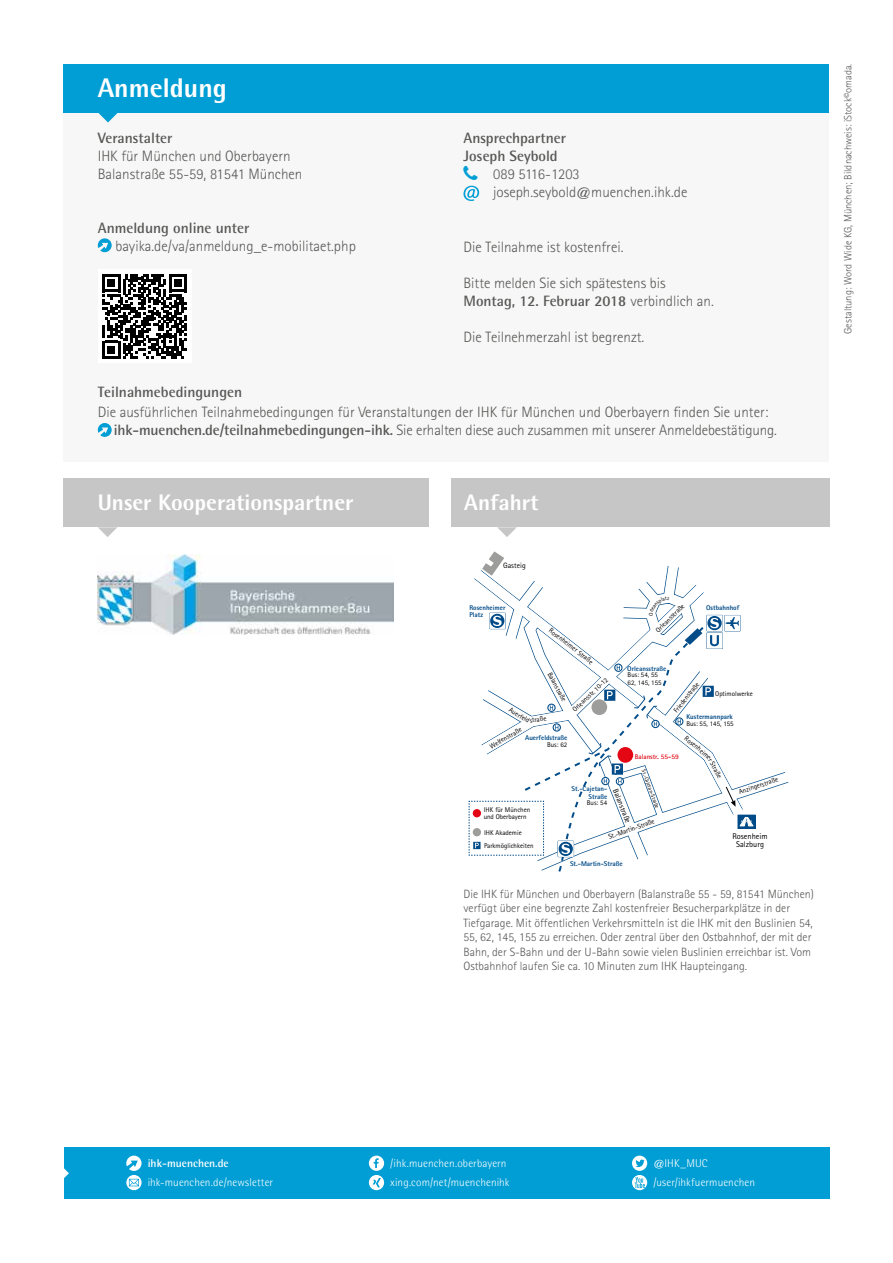
<style>
.page{position:relative;width:893px;height:1263px;background:#fff}
.page>*{position:absolute;margin:0;border:0;box-sizing:border-box;transform-origin:0 0}
.t1{font:800 27px "Agfa Rotis Semisans";color:#fff}
.t2{font:800 22.5px "Agfa Rotis Semisans";color:#fff}
.t3{font:300 15px/18px "Agfa Rotis Sans Serif";color:#575756}
.t4{font:700 15px/18px "Agfa Rotis Semisans";color:#575756}
.t5{font:300 12px/14.4px "Agfa Rotis Sans Serif";color:#575756}
.t6{font:300 11.25px/18.6px "Agfa Rotis Semisans";letter-spacing:.01em;color:#fff}
.t7{font:700 11.25px "Agfa Rotis Semisans";color:#fff}
.t8{font:300 10.5px "Agfa Rotis Sans Serif";color:#575756}
.t9{font:8.25px/7.6px "Agfa Rotis Sans Serif";color:#000;text-align:center}
.t10{font:7.65px "Agfa Rotis Sans Serif";color:#000}
.t11{font:6.9px/7.6px "Agfa Rotis Sans Serif";color:#000}
.t12{font:800 6.9px/7.6px "Agfa Rotis Sans Serif";color:#004b88}
.t13{font:700 6.9px "Agfa Rotis Sans Serif";color:#e30613}
.t14{font:5.55px "Agfa Rotis Sans Serif";color:#000}
.s1{font-family:"Agfa Rotis Sans Serif";font-weight:300}
.s2{font-family:"Agfa Rotis Semisans";font-weight:700}
</style>
<div class="page">
<div style="left:64px;top:92px;width:765px;height:369px;background:#f7f7f7"></div>
<svg style="left:98px;top:238px;width:14px;height:14px"></svg>
<svg style="left:463px;top:186px;width:16px;height:15px"></svg>
<div style="left:64px;top:64px;width:765px;height:49px;background:#009ed4"></div>
<svg style="left:98px;top:113px;width:20px;height:9px"></svg>
<svg style="left:98px;top:423px;width:14px;height:14px"></svg>
<div style="left:64px;top:1147px;width:765px;height:52px;background:#009ed4"></div>
<svg style="left:64px;top:1168px;width:5px;height:10px"></svg>
<svg style="left:369px;top:1175px;width:15px;height:15px"></svg>
<svg style="left:373px;top:1178px;width:8px;height:9px"></svg>
<svg style="left:126px;top:1175px;width:16px;height:15px"></svg>
<svg style="left:129px;top:1179px;width:10px;height:7px"></svg>
<svg style="left:126px;top:1155px;width:16px;height:16px"></svg>
<svg style="left:632px;top:1155px;width:15px;height:16px"></svg>
<svg style="left:635px;top:1159px;width:10px;height:8px"></svg>
<svg style="left:632px;top:1175px;width:15px;height:15px"></svg>
<svg style="left:635px;top:1177px;width:10px;height:11px"></svg>
<div style="left:369px;top:1155px;width:15px;height:16px;background:#fff;border-radius:50%"></div>
<svg style="left:374px;top:1158px;width:5px;height:10px"></svg>
<div style="left:98px;top:270px;width:93px;height:93px;background:#fff"></div>
<svg style="left:102px;top:274px;width:85px;height:84px"></svg>
<div style="left:451px;top:478px;width:378px;height:49px;background:#c6c6c6"></div>
<svg style="left:497px;top:527px;width:20px;height:10px"></svg>
<div style="left:64px;top:478px;width:365px;height:49px;background:#c6c6c6"></div>
<svg style="left:98px;top:527px;width:19px;height:10px"></svg>
<img style="left:98px;top:554px;width:296px;height:81px">
<svg style="left:468px;top:551px;width:321px;height:321px"></svg>
<h1 class="t1" style="left:98px;top:71px;width:131px">Anmeldung</h1>
<p class="t4" style="left:98px;top:128px;width:76px">Veranstalter</p>
<p class="t3" style="left:98px;top:147px;width:206px">IHK für München und Oberbayern<br>Balanstraße 55-59, 81541 München</p>
<p class="t4" style="left:98px;top:218px;width:153px">Anmeldung online unter</p>
<p class="t3" style="left:115px;top:237px;width:242px">bayika.de/va/anmeldung_e-mobilitaet.php</p>
<p class="t4" style="left:463px;top:128px;width:104px">Ansprechpartner<br>Joseph Seybold</p>
<p class="t3" style="left:493px;top:165px;width:196px">089 5116-1203 joseph.seybold@muenchen.ihk.de</p>
<p class="t3" style="left:463px;top:238px;width:161px">Die Teilnahme ist kostenfrei.</p>
<p class="t3" style="left:463px;top:274px;width:204px">Bitte melden Sie sich spätestens bis</p>
<p class="t4" style="left:463px;top:292px;width:252px">Montag, 12. Februar 2018 <span class="s1">verbindlich an.</span></p>
<p class="t3" style="left:463px;top:328px;width:182px">Die Teilnehmerzahl ist begrenzt.</p>
<p class="t4" style="left:98px;top:383px;width:146px">Teilnahmebedingungen</p>
<p class="t3" style="left:114px;top:403px;width:665px;text-indent:-16px">Die ausführlichen Teilnahmebedingungen für Veranstaltungen der IHK für München und Oberbayern finden Sie unter: <span class="s2">ihk-muenchen.de/teilnahmebedingungen-ihk.</span> Sie erhalten diese auch zusammen mit unserer Anmeldebestätigung.</p>
<h2 class="t2" style="left:98px;top:488px;width:257px">Unser Kooperationspartner</h2>
<h2 class="t2" style="left:464px;top:488px;width:76px">Anfahrt</h2>
<p class="t10" style="left:503px;top:561px;width:24px">Gasteig</p>
<p class="t12" style="left:469px;top:603px;width:38px">Rosenheimer<br>Platz</p>
<p class="t11" style="left:654px;top:628px;width:39px;rotate:-44deg">Orleansstraße</p>
<p class="t12" style="left:706px;top:604px;width:35px">Ostbahnhof</p>
<p class="t11" style="left:552px;top:626px;width:56px;rotate:38deg">Rosenheimer Straße</p>
<p class="t12" style="left:627px;top:664px;width:41px">Orleansstraße</p>
<p class="t11" style="left:553px;top:671px;width:34px;rotate:62deg">Balanstraße</p>
<p class="t11" style="left:628px;top:671px;width:36px">Bus: 54, 55<br>62, 145, 155</p>
<p class="t11" style="left:571px;top:708px;width:48px;rotate:-44deg">Orleansstr. 10-12</p>
<p class="t11" style="left:672px;top:709px;width:38px;rotate:-51deg">Friedenstraße</p>
<p class="t11" style="left:715px;top:690px;width:39px">Optimolwerke</p>
<p class="t11" style="left:511px;top:706px;width:24px;rotate:30deg">Auerfeld</p>
<p class="t11" style="left:529px;top:717px;width:18px;rotate:-9deg">straße</p>
<p class="t12" style="left:686px;top:712px;width:48px">Kustermannpark</p>
<p class="t11" style="left:686px;top:720px;width:49px">Bus: 55, 145, 155</p>
<p class="t11" style="left:488px;top:744px;width:37px;rotate:-31deg">Welfenstraße</p>
<p class="t12" style="left:525px;top:733px;width:44px">Auerfeldstraße</p>
<p class="t11" style="left:688px;top:734px;width:31px;rotate:39deg">Rosenheim</p>
<p class="t11" style="left:712px;top:754px;width:26px;rotate:62deg">er Straße</p>
<p class="t11" style="left:547px;top:741px;width:22px">Bus: 62</p>
<p class="t13" style="left:635px;top:752px;width:46px">Balanstr. 55-59</p>
<p class="t14" style="left:647px;top:768px;width:42px;rotate:70deg">St.-Cajetan-Straße</p>
<p class="t11" style="left:738px;top:788px;width:42px;rotate:-18deg">Anzingerstraße</p>
<p class="t12" style="left:571px;top:785px;width:37px;text-align:right">St.-Cajetan-<br>Straße</p>
<p class="t10" style="left:619px;top:788px;width:37px;rotate:68deg">Balanstraße</p>
<p class="t11" style="left:607px;top:833px;width:50px;rotate:-20deg">St.-Martin-Straße</p>
<p class="t12" style="left:570px;top:860px;width:54px">St.-Martin-Straße</p>
<p class="t11" style="left:587px;top:799px;width:22px">Bus: 54</p>
<p class="t11" style="left:484px;top:805px;width:48px">IHK für München und Oberbayern</p>
<p class="t11" style="left:484px;top:826px;width:51px;line-height:13.2px">IHK Akademie<br>Parkmöglichkeiten</p>
<p class="t9" style="left:732px;top:832px;width:37px">Rosenheim<br>Salzburg</p>
<p class="t5" style="left:463px;top:887px;width:352px">Die IHK für München und Oberbayern (Balanstraße 55 - 59, 81541 München) verfügt über eine begrenzte Zahl kostenfreier Besucherparkplätze in der Tiefgarage. Mit öffentlichen Verkehrsmitteln ist die IHK mit den Buslinien 54, 55, 62, 145, 155 zu erreichen. Oder zentral über den Ostbahnhof, der mit der Bahn, der S-Bahn und der U-Bahn sowie vielen Buslinien erreichbar ist. Vom Ostbahnhof laufen Sie ca. 10 Minuten zum IHK Haupteingang.</p>
<p class="t8" style="left:842px;top:334px;width:272px;rotate:-90deg">Gestaltung: Word Wide KG, München; Bildnachweis: iStock©omada.</p>
<p class="t7" style="left:148px;top:1156px;width:83px">ihk-muenchen.de</p>
<p class="t6" style="left:148px;top:1173px;width:127px">ihk-muenchen.de/newsletter</p>
<p class="t6" style="left:390px;top:1154px;width:118px">/ihk.muenchen.oberbayern</p>
<p class="t6" style="left:390px;top:1173px;width:121px">xing.com/net/muenchenihk</p>
<p class="t6" style="left:653px;top:1154px;width:103px">@IHK_MUC /user/ihkfuermuenchen</p>
</div>
